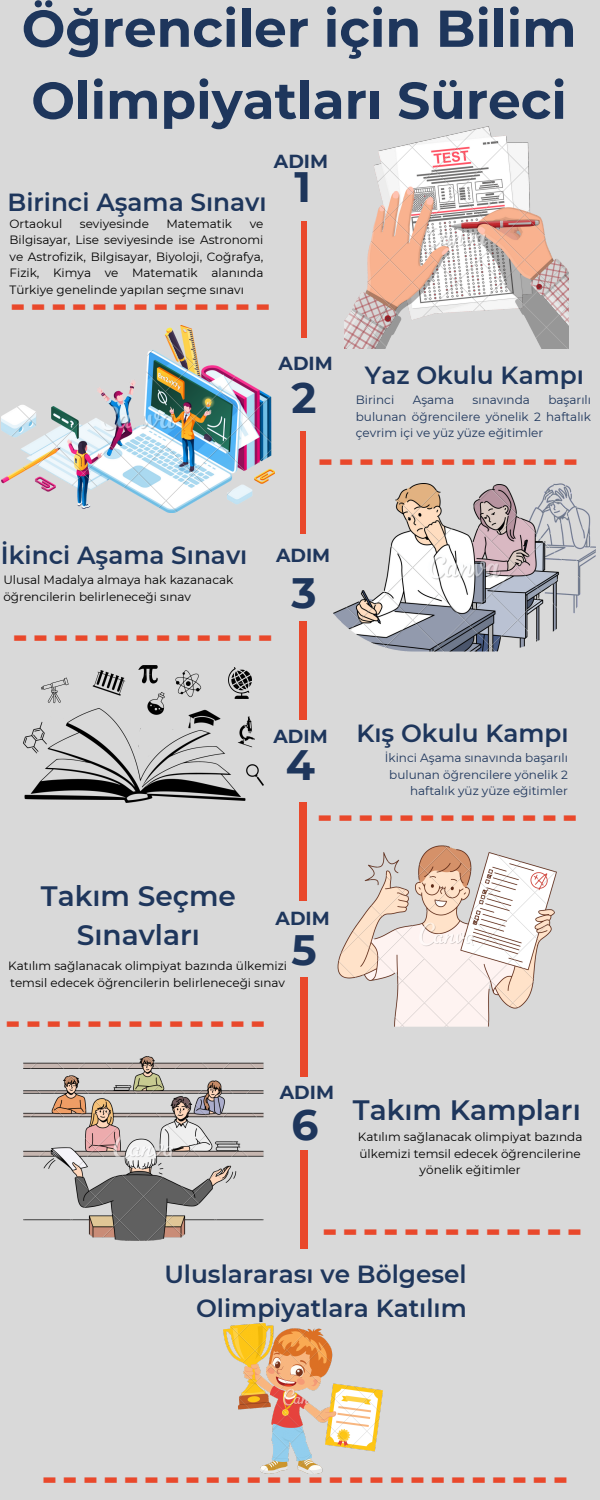
<style>
.page{position:relative;width:600px;height:1500px;background:#d9d9d9}
.page>*{position:absolute;margin:0;border:0;box-sizing:border-box;transform-origin:0 0}
.t1{font:700 51.8px/72px "Montserrat";color:#1e365c}
.t2{font:700 42.4px "Montserrat";color:#1e365c}
.t3{font:700 42px "Montserrat";color:#e9482b}
.t4{font:600 28px/39px "Montserrat";color:#1e365c;text-align:center}
.t5{font:600 24.8px/34.5px "Montserrat";color:#1e365c;text-align:right}
.t6{font:700 18.9px "Montserrat";color:#1e365c}
.t7{font:12px/16.4px "Montserrat";color:#000}
.t8{font:12px/16.5px "Montserrat";color:#1e365c;text-align:justify}
</style>
<div class="page">
<div style="left:301px;top:221px;width:6px;height:117px;background:#e9482b"></div>
<div style="left:300px;top:431px;width:6px;height:103px;background:#e9482b"></div>
<div style="left:299px;top:621px;width:8px;height:99px;background:#e9482b"></div>
<img style="left:344px;top:127px;width:224px;height:222px">
<img style="left:2px;top:325px;width:272px;height:187px">
<img style="left:333px;top:483px;width:263px;height:168px">
<img style="left:23px;top:670px;width:240px;height:132px">
<img style="left:138px;top:665px;width:20px;height:19px">
<div style="left:300px;top:802px;width:7px;height:99px;background:#e9482b"></div>
<img style="left:337px;top:845px;width:220px;height:182px">
<div style="left:300px;top:977px;width:8px;height:99px;background:#e9482b"></div>
<img style="left:224px;top:1324px;width:159px;height:150px">
<div style="left:300px;top:1150px;width:8px;height:99px;background:#e9482b"></div>
<img style="left:23px;top:1056px;width:240px;height:185px">
<svg style="left:215px;top:679px;width:30px;height:29px"></svg>
<img style="left:228px;top:667px;width:24px;height:31px">
<svg style="left:125px;top:697px;width:53px;height:61px"></svg>
<svg style="left:24px;top:676px;width:69px;height:45px"></svg>
<p class="t1" style="left:22px;top:-8px;width:556px">Öğrenciler için Bilim<br>Olimpiyatları Süreci</p>
<p class="t5" style="left:7px;top:184px;width:261px">Birinci Aşama Sınavı</p>
<p class="t7" style="left:10px;top:215px;width:54px">Ortaokul</p>
<p class="t7" style="left:80px;top:215px;width:71px">seviyesi nde</p>
<p class="t7" style="left:166px;top:215px;width:67px">Matemati k</p>
<p class="t7" style="left:10px;top:215px;width:255px;text-indent:240px">ve Bi lgisayar, Lise seviyesi nde ise Astronomi ve Astrofizi k, Bi lgisayar, Biyoloji, Coğrafya, Fizi k, Ki mya ve Matemati k alanında Türkiye geneli nde yapılan seçme sınavı</p>
<p class="t6" style="left:274px;top:149px;width:56px">ADIM</p>
<h4 class="t2" style="left:294px;top:161px;width:18px">1</h4>
<p class="t3" style="left:10px;top:278px;width:263px">-------------</p>
<h3 class="t6" style="left:279px;top:351px;width:56px">ADIM</h3>
<p class="t2" style="left:292px;top:372px;width:27px">2</p>
<p class="t5" style="left:365px;top:358px;width:220px">Yaz Okulu Kampı</p>
<p class="t8" style="left:356px;top:391px;width:237px;text-indent:193px">başarılı bulunan öğrenci lere yöneli k 2 haftalık çevri m içi ve yüz yüze eğiti mler</p>
<p class="t8" style="left:356px;top:391px;width:38px">Bi ri nci</p>
<p class="t8" style="left:413px;top:391px;width:43px">Aşama</p>
<p class="t8" style="left:473px;top:391px;width:59px">sınavında</p>
<p class="t3" style="left:318px;top:434px;width:263px">-------------</p>
<h3 class="t5" style="left:1px;top:538px;width:248px">İkinci Aşama Sınavı</h3>
<p class="t7" style="left:3px;top:572px;width:232px">Ulusal Madalya almaya hak kazanacak öğrenci leri n beli rleneceği sınav</p>
<h4 class="t6" style="left:276px;top:544px;width:56px">ADIM</h4>
<p class="t2" style="left:291px;top:567px;width:27px">3</p>
<h2 class="t3" style="left:12px;top:610px;width:263px">-------------</h2>
<p class="t6" style="left:274px;top:724px;width:56px">ADIM</p>
<p class="t2" style="left:286px;top:739px;width:31px">4</p>
<p class="t5" style="left:356px;top:716px;width:214px">Kış Okulu Kampı</p>
<p class="t8" style="left:385px;top:750px;width:185px;text-align:right">İki nci Aşama sınavında başarılı bulunan öğrenci lere yöneli k 2 haftalık yüz yüze eğiti mler</p>
<h4 class="t3" style="left:317px;top:789px;width:263px">-------------</h4>
<p class="t4" style="left:41px;top:877px;width:197px">Takım Seçme<br>Sınavları</p>
<h4 class="t7" style="left:8px;top:958px;width:278px">Katılım sağlanacak oli mpiyat bazında ülkemizi temsi l edecek öğrenci leri n beli rleneceği sınav</h4>
<h2 class="t3" style="left:5px;top:996px;width:263px">-------------</h2>
<p class="t6" style="left:276px;top:907px;width:56px">ADIM</p>
<p class="t2" style="left:291px;top:924px;width:27px">5</p>
<p class="t6" style="left:280px;top:1081px;width:56px">ADIM</p>
<h4 class="t2" style="left:292px;top:1099px;width:29px">6</h4>
<h3 class="t4" style="left:353px;top:1090px;width:229px">Takım Kampları</h3>
<p class="t7" style="left:358px;top:1129px;width:226px;text-align:center">Katılım sağlanacak oli mpiyat bazında ülkemizi temsi l edecek öğrenci leri ne yöneli k eğiti mler</p>
<p class="t3" style="left:322px;top:1203px;width:263px">-------------</p>
<p class="t5" style="left:164px;top:1256px;width:304px">Uluslararası ve Bölgesel<br>Olimpiyatlara Katılım</p>
<p class="t3" style="left:42px;top:1451px;width:529px">--------------------------</p>
</div>
